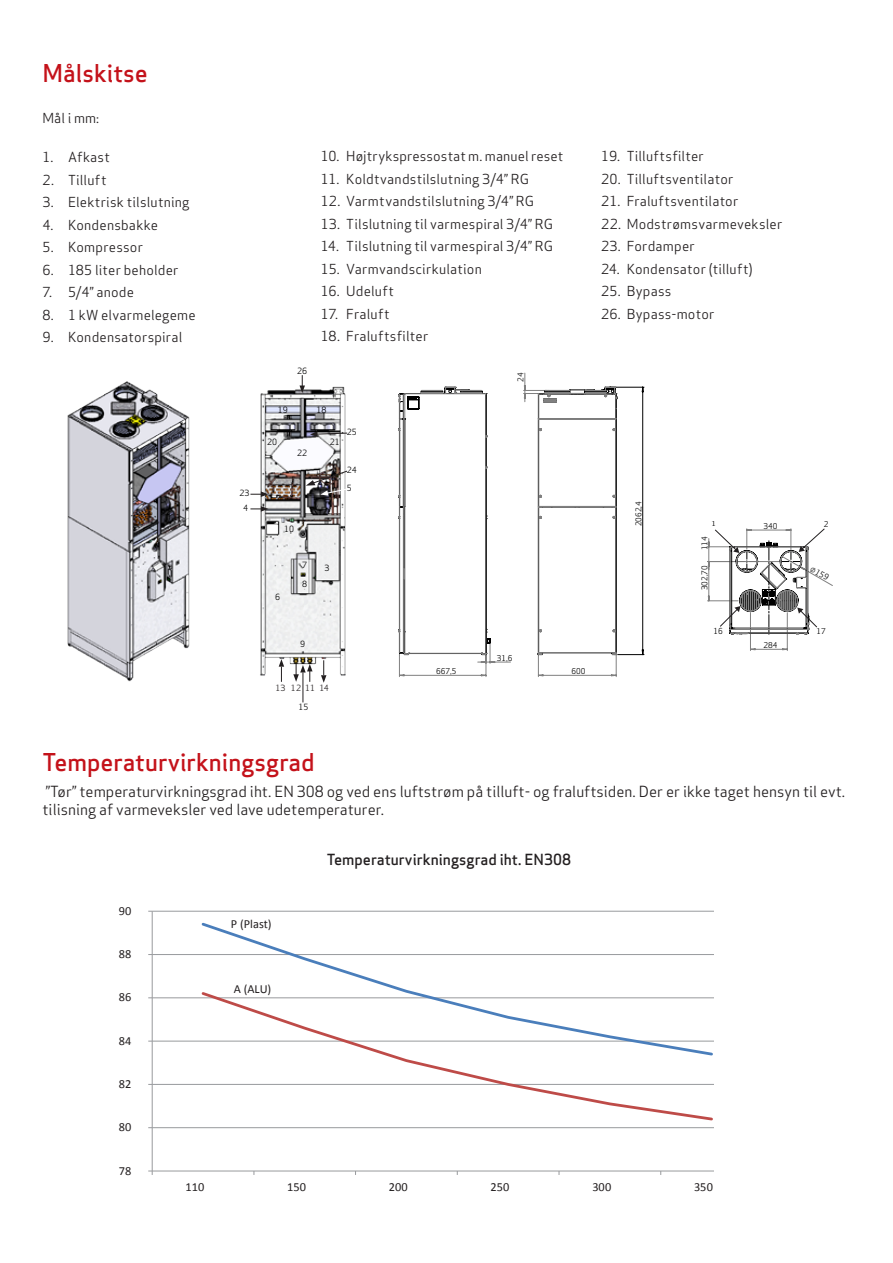
<style>
.page{position:relative;width:893px;height:1263px;background:#fff}
.page>*{position:absolute;margin:0;border:0;box-sizing:border-box;transform-origin:0 0}
.t1{font:500 24px "Apex Sans";color:#c4121a}
.t2{font:15px/18px "Apex Sans";color:#231f20}
.t3{font:500 15px "Apex Sans";color:#231f20}
.t4{font:13.5px "Apex Sans";letter-spacing:.015em;color:#231f20}
.t5{font:12.3px "Calibri";color:#231f20}
.t6{font:8.4px/18.1px "Apex Sans";color:#000}
.t7{font:8.4px "Apex Sans";letter-spacing:-.005em;color:#231f20}
.t8{font:8.1px "Apex Sans";color:#000;scale:.96 1}
.t9{font:7.8px "Apex Sans";color:#000}
.t10{font:6.6px "Apex Sans";color:#000;scale:1.18 1}
</style>
<div class="page">
<svg style="left:148px;top:910px;width:566px;height:265px"></svg>
<svg style="left:523px;top:373px;width:121px;height:304px"></svg>
<svg style="left:399px;top:387px;width:112px;height:290px"></svg>
<img style="left:260px;top:386px;width:88px;height:300px">
<img style="left:67px;top:381px;width:123px;height:301px">
<svg style="left:299px;top:375px;width:6px;height:18px"></svg>
<svg style="left:310px;top:431px;width:37px;height:6px"></svg>
<svg style="left:305px;top:471px;width:42px;height:25px"></svg>
<svg style="left:250px;top:491px;width:18px;height:6px"></svg>
<svg style="left:250px;top:506px;width:18px;height:6px"></svg>
<svg style="left:279px;top:659px;width:5px;height:23px"></svg>
<hr style="left:303px;top:672px;width:1px;height:30px;background:#231f20">
<svg style="left:293px;top:664px;width:20px;height:18px"></svg>
<svg style="left:321px;top:660px;width:5px;height:23px"></svg>
<svg style="left:707px;top:528px;width:126px;height:123px"></svg>
<h1 class="t1" style="left:43px;top:52px;width:107px">Målskitse</h1>
<p class="t4" style="left:43px;top:107px;width:58px">Mål i mm:</p>
<p class="t4" style="left:43px;top:146px;width:69px">1. Afkast</p>
<p class="t4" style="left:43px;top:169px;width:65px">2. Tilluft</p>
<p class="t4" style="left:43px;top:191px;width:149px">3. Elektrisk tilslutning</p>
<p class="t4" style="left:43px;top:214px;width:117px">4. Kondensbakke</p>
<p class="t4" style="left:43px;top:236px;width:102px">5. Kompressor</p>
<p class="t4" style="left:43px;top:259px;width:137px">6. 185 liter beholder</p>
<p class="t4" style="left:43px;top:281px;width:93px">7. 5/4” anode</p>
<p class="t4" style="left:43px;top:304px;width:155px">8. 1 kW elvarmelegeme</p>
<p class="t4" style="left:43px;top:326px;width:141px">9. Kondensatorspiral</p>
<p class="t6" style="left:240px;top:483px;width:12px">23</p>
<p class="t9" style="left:238px;top:498px;width:11px">21</p>
<p class="t6" style="left:243px;top:498px;width:7px">4</p>
<p class="t6" style="left:297px;top:361px;width:12px">26</p>
<p class="t4" style="left:321px;top:145px;width:244px">10. Højtrykspressostat m. manuel reset</p>
<p class="t4" style="left:321px;top:168px;width:210px">11. Koldtvandstilslutning 3/4” RG</p>
<p class="t4" style="left:321px;top:190px;width:215px">12. Varmtvandstilslutning 3/4” RG</p>
<p class="t4" style="left:321px;top:213px;width:234px">13. Tilslutning til varmespiral 3/4” RG</p>
<p class="t4" style="left:321px;top:235px;width:234px">14. Tilslutning til varmespiral 3/4” RG</p>
<p class="t4" style="left:321px;top:258px;width:163px">15. Varmvandscirkulation</p>
<p class="t4" style="left:321px;top:280px;width:75px">16. Udeluft</p>
<p class="t4" style="left:321px;top:303px;width:70px">17. Fraluft</p>
<p class="t4" style="left:321px;top:325px;width:109px">18. Fraluftsfilter</p>
<p class="t9" style="left:399px;top:255px;width:11px">26</p>
<p class="t9" style="left:381px;top:291px;width:11px">19</p>
<p class="t9" style="left:399px;top:332px;width:11px">22</p>
<p class="t9" style="left:514px;top:382px;width:11px;rotate:-90deg">24</p>
<p class="t6" style="left:278px;top:399px;width:12px">19</p>
<p class="t6" style="left:316px;top:399px;width:12px">18</p>
<p class="t6" style="left:267px;top:432px;width:12px">20</p>
<p class="t6" style="left:297px;top:443px;width:12px">22</p>
<p class="t6" style="left:330px;top:432px;width:12px">21</p>
<p class="t6" style="left:347px;top:422px;width:12px">25</p>
<p class="t6" style="left:347px;top:460px;width:12px">24<br>5</p>
<p class="t6" style="left:284px;top:519px;width:12px">10</p>
<p class="t6" style="left:275px;top:587px;width:7px">6</p>
<p class="t6" style="left:302px;top:555px;width:7px">7</p>
<p class="t6" style="left:302px;top:574px;width:7px">8</p>
<p class="t6" style="left:324px;top:558px;width:7px">3</p>
<p class="t6" style="left:300px;top:634px;width:7px">9</p>
<p class="t7" style="left:276px;top:681px;width:55px">13 12 11 14</p>
<p class="t6" style="left:298px;top:697px;width:12px">15</p>
<p class="t9" style="left:436px;top:665px;width:22px">667,5</p>
<p class="t9" style="left:497px;top:651px;width:17px">31,6</p>
<p class="t9" style="left:571px;top:665px;width:15px">600</p>
<p class="t4" style="left:601px;top:145px;width:104px">19. Tilluftsfilter</p>
<p class="t4" style="left:601px;top:168px;width:134px">20. Tilluftsventilator</p>
<p class="t4" style="left:601px;top:190px;width:139px">21. Fraluftsventilator</p>
<p class="t4" style="left:601px;top:213px;width:183px">22. Modstrømsvarmeveksler</p>
<p class="t4" style="left:601px;top:235px;width:95px">23. Fordamper</p>
<p class="t4" style="left:601px;top:258px;width:153px">24. Kondensator (tilluft)</p>
<p class="t4" style="left:601px;top:280px;width:72px">25. Bypass</p>
<p class="t4" style="left:601px;top:303px;width:115px">26. Bypass-motor</p>
<p class="t9" style="left:706px;top:206px;width:11px;rotate:-90deg">24</p>
<p class="t6" style="left:624px;top:311px;width:12px;rotate:-90deg">24</p>
<p class="t9" style="left:632px;top:526px;width:26px;rotate:-90deg">2062,4</p>
<p class="t10" style="left:712px;top:519px;width:5px">1</p>
<p class="t9" style="left:824px;top:517px;width:6px">2</p>
<p class="t9" style="left:764px;top:519px;width:15px">340</p>
<p class="t9" style="left:698px;top:550px;width:15px;rotate:-90deg">114</p>
<p class="t9" style="left:698px;top:590px;width:26px;rotate:-90deg">302,70</p>
<p class="t8" style="left:714px;top:625px;width:11px">16</p>
<p class="t9" style="left:817px;top:625px;width:11px">17</p>
<p class="t9" style="left:764px;top:639px;width:15px">284</p>
<h1 class="t1" style="left:43px;top:740px;width:274px">Temperaturvirkningsgrad</h1>
<p class="t2" style="left:43px;top:781px;width:804px">”Tør” temperaturvirkningsgrad iht. EN 308 og ved ens luftstrøm på tilluft- og fraluftsiden. Der er ikke taget hensyn til evt. tilisning af varmeveksler ved lave udetemperaturer.</p>
<p class="t5" style="left:119px;top:902px;width:14px">90</p>
<p class="t5" style="left:119px;top:945px;width:14px">88</p>
<p class="t5" style="left:119px;top:989px;width:14px">86</p>
<p class="t5" style="left:119px;top:1032px;width:14px">84</p>
<p class="t5" style="left:119px;top:1075px;width:14px">82</p>
<p class="t5" style="left:119px;top:1118px;width:14px">80</p>
<p class="t5" style="left:119px;top:1162px;width:14px">78</p>
<p class="t5" style="left:231px;top:916px;width:42px">P (Plast)</p>
<p class="t5" style="left:234px;top:980px;width:39px">A (ALU)</p>
<p class="t3" style="left:327px;top:846px;width:246px">Temperaturvirkningsgrad iht. EN308</p>
<p class="t5" style="left:186px;top:1178px;width:20px">110</p>
<p class="t5" style="left:287px;top:1178px;width:20px">150</p>
<p class="t5" style="left:389px;top:1178px;width:20px">200</p>
<p class="t5" style="left:491px;top:1178px;width:20px">250</p>
<p class="t5" style="left:592px;top:1178px;width:20px">300</p>
<p class="t5" style="left:694px;top:1178px;width:20px">350</p>
</div>
